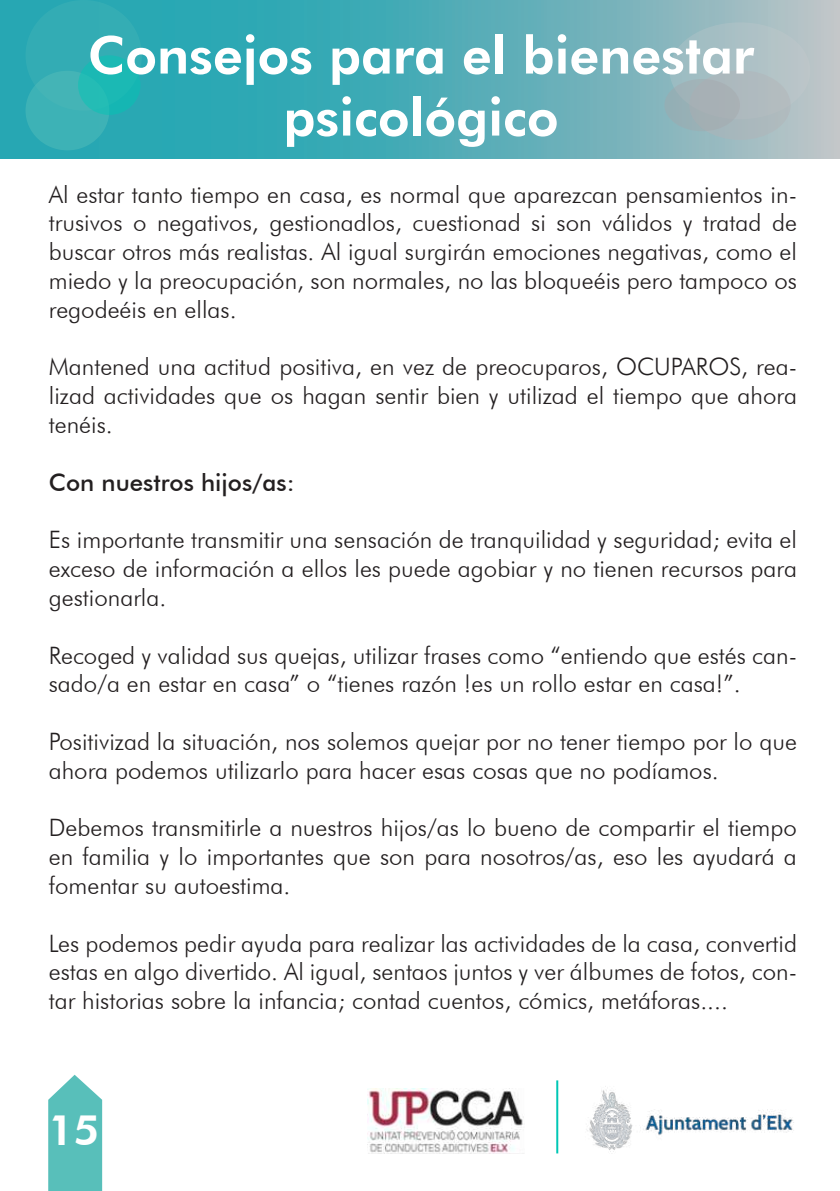
<style>
.page{position:relative;width:840px;height:1191px;background:#fff}
.page>*{position:absolute;margin:0;border:0;box-sizing:border-box;transform-origin:0 0}
.t1{font:800 52px/62px "Futura BT";color:#fff;text-align:center}
.t2{font:800 42px "Futura BT";color:#fff}
.t3{font:300 24px/28.8px "Futura BT";color:#231f20;text-align:justify}
.t4{font:500 24px "Futura BT";color:#231f20}
</style>
<div class="page">
<svg style="left:48px;top:1074px;width:54px;height:117px;background:#6bc6c2"></svg>
<svg style="left:0;top:0;width:839px;height:159px;background:#54aeb8"></svg>
<div style="left:26px;top:0;width:116px;height:111px;background:#33acb4;border-radius:50%"></div>
<div style="left:26px;top:71px;width:83px;height:79px;background:#3db2b6;border-radius:50%"></div>
<div style="left:78px;top:55px;width:62px;height:60px;background:#1bb9b4;border-radius:50%"></div>
<div style="left:669px;top:22px;width:140px;height:97px;background:linear-gradient(to right,#99bbc1,#bcc5c8);border-radius:50%"></div>
<div style="left:689px;top:70px;width:101px;height:70px;background:#aebabe;border-radius:50%"></div>
<div style="left:664px;top:79px;width:75px;height:52px;background:linear-gradient(to right,#94b0b6,#adb0b4);border-radius:50%"></div>
<img style="left:367px;top:1088px;width:157px;height:65px">
<img style="left:586px;top:1086px;width:208px;height:66px">
<hr style="left:556px;top:1080px;width:2px;height:73px;background:#00c7b5">
<h1 class="t1" style="left:88px;top:24px;width:667px">Consejos para el bienestar psicológico</h1>
<p class="t3" style="left:49px;top:179px;width:749px">Al estar tanto tiempo en casa, es normal que aparezcan pensamientos in&shy;trusivos o negativos, gestionadlos, cuestionad si son válidos y tratad de buscar otros más realistas. Al igual surgirán emociones negativas, como el miedo y la preocupación, son normales, no las bloqueéis pero tampoco os regodeéis en ellas.</p>
<p class="t3" style="left:49px;top:352px;width:749px">Mantened una actitud positiva, en vez de preocuparos, OCUPAROS, rea&shy;lizad actividades que os hagan sentir bien y utilizad el tiempo que ahora tenéis.</p>
<p class="t4" style="left:49px;top:467px;width:247px">Con nuestros hijos/as:</p>
<p class="t3" style="left:49px;top:525px;width:749px">Es importante transmitir una sensación de tranquilidad y seguridad; evita el exceso de información a ellos les puede agobiar y no tienen recursos para gestionarla.</p>
<p class="t3" style="left:49px;top:640px;width:749px">Recoged y validad sus quejas, utilizar frases como “entiendo que estés can&shy;sado/a en estar en casa” o “tienes razón !es un rollo estar en casa!”.</p>
<p class="t3" style="left:49px;top:727px;width:749px">Positivizad la situación, nos solemos quejar por no tener tiempo por lo que ahora podemos utilizarlo para hacer esas cosas que no podíamos.</p>
<p class="t3" style="left:49px;top:813px;width:749px">Debemos transmitirle a nuestros hijos/as lo bueno de compartir el tiempo en familia y lo importantes que son para nosotros/as, eso les ayudará a fomentar su autoestima.</p>
<p class="t3" style="left:49px;top:928px;width:749px">Les podemos pedir ayuda para realizar las actividades de la casa, convertid estas en algo divertido. Al igual, sentaos juntos y ver álbumes de fotos, con&shy;tar historias sobre la infancia; contad cuentos, cómics, metáforas....</p>
<h2 class="t2" style="left:48px;top:1104px;width:53px">15</h2>
</div>
